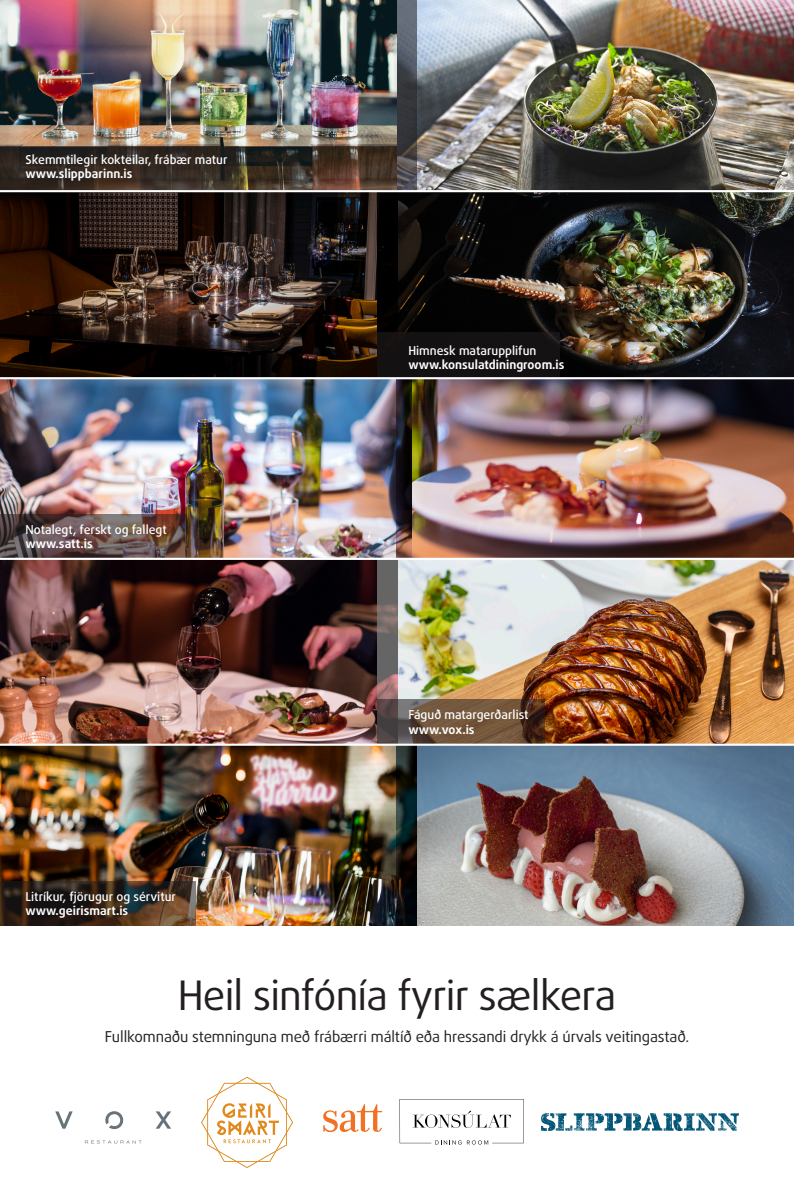
<style>
.page{position:relative;width:794px;height:1191px;background:#fff}
.page>*{position:absolute;margin:0;border:0;box-sizing:border-box;transform-origin:0 0}
.t1{font:40.77px "Daxline Pro";letter-spacing:-.02em;color:#231f20}
.t2{font:15.05px "Daxline Pro";letter-spacing:-.01em;color:#231f20}
.t3{font:500 12.25px "Daxline Pro";color:#fff}
.t4{font:700 12.25px "Daxline Pro";color:#fff}
</style>
<div class="page">
<svg style="left:201px;top:1076px;width:92px;height:92px"></svg>
<svg style="left:323px;top:1104px;width:59px;height:28px"></svg>
<img style="left:541px;top:1113px;width:197px;height:17px">
<svg style="left:85px;top:1140px;width:57px;height:3px"></svg>
<svg style="left:55px;top:1111px;width:116px;height:18px"></svg>
<img style="left:0;top:0;width:398px;height:190px">
<img style="left:411px;top:379px;width:383px;height:179px">
<img style="left:0;top:192px;width:377px;height:185px">
<img style="left:0;top:379px;width:411px;height:179px">
<img style="left:0;top:560px;width:377px;height:183px">
<img style="left:377px;top:192px;width:417px;height:185px">
<img style="left:397px;top:560px;width:397px;height:183px">
<img style="left:417px;top:0;width:377px;height:190px">
<svg style="left:398px;top:0;width:19px;height:190px;background:#4b4d55"></svg>
<svg style="left:0;top:146px;width:238px;height:44px;background:#322922"></svg>
<svg style="left:0;top:514px;width:187px;height:44px;background:#614c4a"></svg>
<div style="left:377px;top:332px;width:183px;height:45px;background:#141112"></div>
<svg style="left:377px;top:560px;width:20px;height:139px;background:#746a69"></svg>
<svg style="left:377px;top:699px;width:168px;height:44px;background:#644d3b"></svg>
<img style="left:417px;top:745px;width:377px;height:180px">
<img style="left:0;top:745px;width:417px;height:180px">
<svg style="left:0;top:881px;width:195px;height:44px;background:#37291e"></svg>
<svg style="left:399px;top:1099px;width:125px;height:45px"></svg>
<p class="t3" style="left:26px;top:151px;width:203px">Skemmtilegir kokteilar, frábær matur</p>
<p class="t4" style="left:26px;top:166px;width:108px">www.slippbarinn.is</p>
<p class="t3" style="left:26px;top:521px;width:143px">Notalegt, ferskt og fallegt</p>
<p class="t4" style="left:26px;top:536px;width:69px">www.satt.is</p>
<p class="t3" style="left:26px;top:888px;width:152px">Litríkur, fjörugur og sérvitur</p>
<p class="t4" style="left:26px;top:903px;width:104px">www.geirismart.is</p>
<p class="t3" style="left:408px;top:342px;width:130px">Himnesk matarupplifun</p>
<p class="t4" style="left:408px;top:357px;width:158px">www.konsulatdiningroom.is</p>
<p class="t3" style="left:408px;top:707px;width:122px">Fáguð matargerðarlist</p>
<p class="t4" style="left:408px;top:721px;width:68px">www.vox.is</p>
<h1 class="t1" style="left:178px;top:968px;width:440px">Heil sinfónía fyrir sælkera</h1>
<p class="t2" style="left:105px;top:1026px;width:586px">Fullkomnaðu stemninguna með frábærri máltíð eða hressandi drykk á úrvals veitingastað.</p>
</div>
